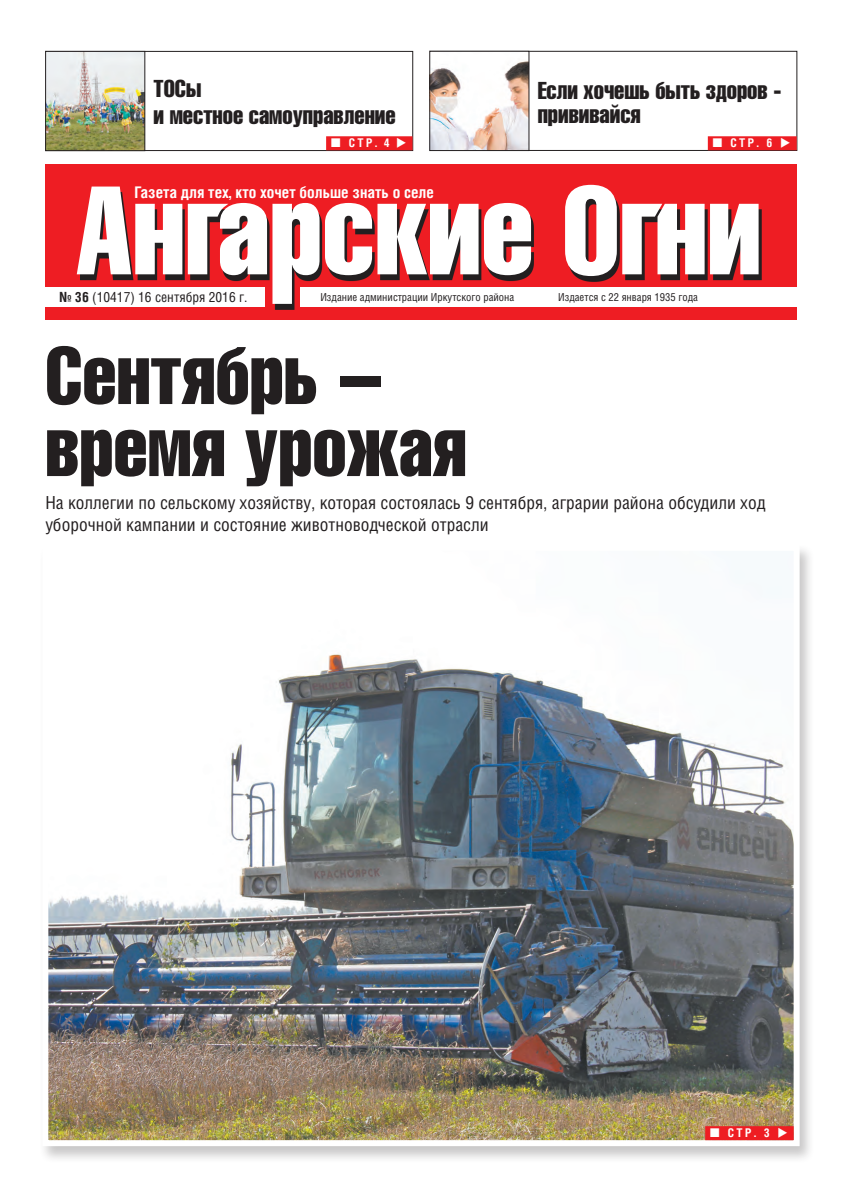
<style>
.page{position:relative;width:842px;height:1191px;background:#fff}
.page>*{position:absolute;margin:0;border:0;box-sizing:border-box;transform-origin:0 0}
.Заголовок_1{font:80px "Helios Compressed";color:#231f20}
.Микрозаг{font:24px/24px "Helios Compressed";color:#231f20}
.Подзаголовок_1{font:18px/21.6px "Helios Cond";color:#231f20}
.t1{font:700 16px "Helios Cond";color:#fff}
.t2{font:14px "Helios Cond";color:#231f20}
.t3{font:700 12px "Helios Cond";letter-spacing:.2em;color:#fff}
.t4{font:11px "Helios Cond";color:#231f20}
.s1{font-weight:700}
</style>
<div class="page">
<div style="left:45px;top:164px;width:752px;height:156px;background:#ee1d23"></div>
<div style="left:300px;top:287px;width:497px;height:20px;background:#fff"></div>
<div style="left:45px;top:287px;width:220px;height:20px;background:#fff"></div>
<svg style="left:274px;top:203px;width:487px;height:107px"></svg>
<svg style="left:77px;top:185px;width:681px;height:119px;fill:#fff"></svg>
<div style="left:45px;top:51px;width:368px;height:100px;border:1px solid #231f20"></div>
<div style="left:429px;top:51px;width:368px;height:100px;border:1px solid #231f20"></div>
<img style="left:432px;top:61px;width:95px;height:88px">
<div style="left:430px;top:51px;width:99px;height:100px;border:1px solid #231f20"></div>
<img style="left:47px;top:53px;width:96px;height:96px">
<div style="left:45px;top:51px;width:100px;height:100px;border:1px solid #231f20"></div>
<div style="left:708px;top:136px;width:89px;height:14px;background:#ee1d23"></div>
<div style="left:326px;top:136px;width:86px;height:14px;background:#ee1d23"></div>
<div style="left:38px;top:544px;width:777px;height:620px;background:#231f20;opacity:.25"></div>
<img style="left:49px;top:552px;width:744px;height:587px">
<div style="left:42px;top:545px;width:758px;height:601px;border:6px solid #fff"></div>
<div style="left:705px;top:1126px;width:89px;height:14px;background:#ee1d23"></div>
<p class="Микрозаг" style="left:154px;top:76px;width:49px">ТОСы</p>
<p class="Микрозаг" style="left:154px;top:103px;width:244px">и местное самоуправление</p>
<p class="Микрозаг" style="left:538px;top:78px;width:246px">Если хочешь быть здоров - прививайся</p>
<p class="t3" style="left:349px;top:136px;width:60px">СТР. 4 ◆</p>
<p class="t3" style="left:730px;top:136px;width:62px">СТР. 6 ◆</p>
<p class="t1" style="left:134px;top:183px;width:301px">Газета для тех, кто хочет больше знать о селе</p>
<p class="t2" style="left:60px;top:289px;width:190px"><span class="s1">№ 36</span> (10417) 16 сентября 2016 г.</p>
<p class="t4" style="left:320px;top:290px;width:195px">Издание администрации Иркутского района</p>
<p class="t4" style="left:558px;top:290px;width:141px">Издается с 22 января 1935 года</p>
<p class="Заголовок_1" style="left:45px;top:328px;width:341px">Сентябрь –</p>
<p class="Заголовок_1" style="left:45px;top:400px;width:423px">время урожая</p>
<p class="Подзаголовок_1" style="left:45px;top:491px;width:722px">На коллегии по сельскому хозяйству, которая состоялась 9 сентября, аграрии района обсудили ход уборочной кампании и состояние животноводческой отрасли</p>
<p class="t3" style="left:728px;top:1125px;width:62px">СТР. 3 ◆</p>
</div>
